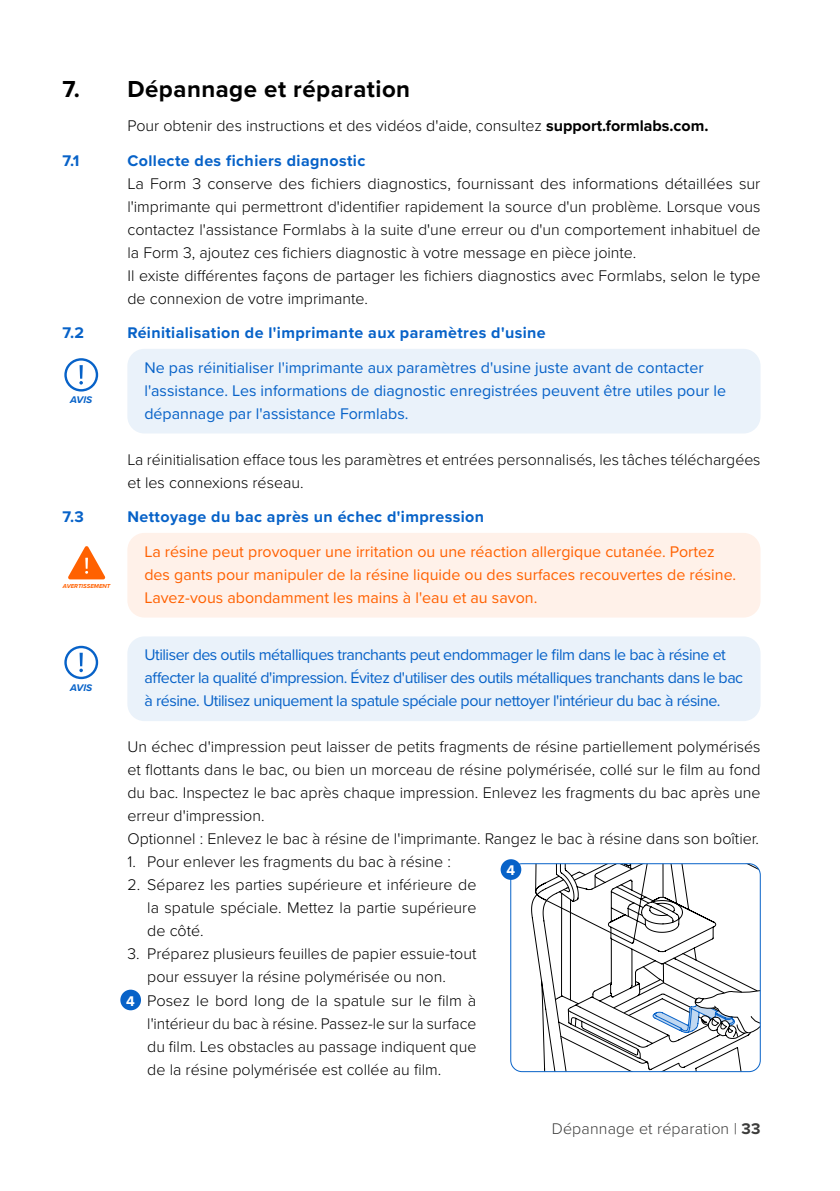
<style>
.page{position:relative;width:840px;height:1191px;background:#fff}
.page>*{position:absolute;margin:0;border:0;box-sizing:border-box;transform-origin:0 0}
.t1{font:700 24px "Proxima Nova";letter-spacing:.02em;color:#000}
.t2{font:300 16px/23px "Proxima Nova";color:#000}
.t3{font:16px/23px "Proxima Nova";letter-spacing:-.03em;color:#0762c8}
.t4{font:16px/23px "Proxima Nova";color:#ff6101}
.t5{font:16px/23px "Proxima Nova";color:#0762c8}
.t6{font:700 16px "Proxima Nova";letter-spacing:.025em;color:#0762c8}
.t7{font:300 16px "Proxima Nova";letter-spacing:.01em;color:#3c3c3b}
.t8{font:700 14.6px "Proxima Nova";color:#fff}
.t9{font:italic 700 10px "Proxima Nova";color:#0762c8}
.t10{font:italic 700 6px "Proxima Nova";color:#ff6101}
.s1{font-weight:700}
</style>
<div class="page">
<div style="left:127px;top:349px;width:633px;height:84px;background:#eaf2fa;border-radius:17px"></div>
<div style="left:127px;top:533px;width:633px;height:84px;background:#fff1e9;border-radius:17px"></div>
<div style="left:127px;top:636px;width:633px;height:85px;background:#eaf2fa;border-radius:17px"></div>
<svg style="left:79px;top:365px;width:4px;height:14px"></svg>
<svg style="left:79px;top:381px;width:4px;height:3px"></svg>
<div style="left:64px;top:358px;width:34px;height:33px;border:2px solid #0762c8;border-radius:50%"></div>
<svg style="left:66px;top:546px;width:40px;height:134px"></svg>
<div style="left:64px;top:646px;width:34px;height:33px;border:2px solid #0762c8;border-radius:50%"></div>
<svg style="left:534px;top:865px;width:26px;height:204px"></svg>
<svg style="left:560px;top:863px;width:199px;height:208px"></svg>
<div style="left:510px;top:863px;width:250px;height:208px;border:1px solid #0762c8;border-radius:11px"></div>
<div style="left:500px;top:859px;width:21px;height:21px;background:#0762c8;border-radius:50%"></div>
<div style="left:120px;top:989px;width:21px;height:21px;background:#0762c8;border-radius:50%"></div>
<h1 class="t1" style="left:62px;top:71px;width:349px">7. Dépannage et réparation</h1>
<p class="t2" style="left:127px;top:114px;width:582px">Pour obtenir des instructions et des vidéos d'aide, consultez <span class="s1">support.formlabs.com.</span></p>
<p class="t6" style="left:62px;top:148px;width:19px">7.1</p>
<p class="t6" style="left:127px;top:148px;width:239px">Collecte des fichiers diagnostic</p>
<p class="t2" style="left:127px;top:171px;width:634px">La Form 3 conserve des fichiers diagnostics, fournissant des informations détaillées sur l'imprimante qui permettront d'identifier rapidement la source d'un problème. Lorsque vous contactez l'assistance Formlabs à la suite d'une erreur ou d'un comportement inhabituel de la Form 3, ajoutez ces fichiers diagnostic à votre message en pièce jointe.<br>Il existe différentes façons de partager les fichiers diagnostics avec Formlabs, selon le type de connexion de votre imprimante.</p>
<p class="t6" style="left:62px;top:321px;width:23px">7.2</p>
<p class="t6" style="left:127px;top:321px;width:419px">Réinitialisation de l'imprimante aux paramètres d'usine</p>
<p class="t5" style="left:144px;top:355px;width:583px">Ne pas réinitialiser l'imprimante aux paramètres d'usine juste avant de contacter l'assistance. Les informations de diagnostic enregistrées peuvent être utiles pour le dépannage par l'assistance Formlabs.</p>
<p class="t2" style="left:127px;top:447px;width:634px">La réinitialisation efface tous les paramètres et entrées personnalisés, les tâches téléchargées et les connexions réseau.</p>
<p class="t6" style="left:62px;top:505px;width:23px">7.3</p>
<p class="t6" style="left:127px;top:505px;width:358px">Nettoyage du bac après un échec d'impression</p>
<p class="t4" style="left:144px;top:539px;width:593px">La résine peut provoquer une irritation ou une réaction allergique cutanée. Portez des gants pour manipuler de la résine liquide ou des surfaces recouvertes de résine.<br>Lavez-vous abondamment les mains à l'eau et au savon.</p>
<p class="t9" style="left:70px;top:393px;width:23px">AVIS</p>
<p class="t10" style="left:63px;top:581px;width:49px">AVERTISSEMENT</p>
<p class="t9" style="left:70px;top:680px;width:23px">AVIS</p>
<p class="t3" style="left:144px;top:643px;width:600px">Utiliser des outils métalliques tranchants peut endommager le film dans le bac à résine et affecter la qualité d'impression. Évitez d'utiliser des outils métalliques tranchants dans le bac à résine. Utilisez uniquement la spatule spéciale pour nettoyer l'intérieur du bac à résine.</p>
<p class="t2" style="left:127px;top:734px;width:634px">Un échec d'impression peut laisser de petits fragments de résine partiellement polymérisés et flottants dans le bac, ou bien un morceau de résine polymérisée, collé sur le film au fond du bac. Inspectez le bac après chaque impression. Enlevez les fragments du bac après une erreur d'impression.<br>Optionnel : Enlevez le bac à résine de l'imprimante. Rangez le bac à résine dans son boîtier.</p>
<p class="t2" style="left:127px;top:849px;width:325px">1. Pour enlever les fragments du bac à résine :</p>
<p class="t2" style="left:147px;top:872px;width:330px;text-align:justify;text-indent:-20px">2. Séparez les parties supérieure et inférieure de la spatule spéciale. Mettez la partie supérieure de côté.</p>
<p class="t2" style="left:147px;top:941px;width:330px;text-indent:-20px">3. Préparez plusieurs feuilles de papier essuie-tout pour essuyer la résine polymérisée ou non.</p>
<p class="t2" style="left:147px;top:988px;width:330px;text-align:justify;text-indent:-20px">4. Posez le bord long de la spatule sur le film à l'intérieur du bac à résine. Passez-le sur la surface du film. Les obstacles au passage indiquent que de la résine polymérisée est collée au film.</p>
<p class="t8" style="left:506px;top:859px;width:10px">4</p>
<p class="t8" style="left:126px;top:990px;width:10px">4</p>
<p class="t7" style="left:551px;top:1116px;width:210px">Dépannage et réparation | <span class="s1">33</span></p>
</div>
